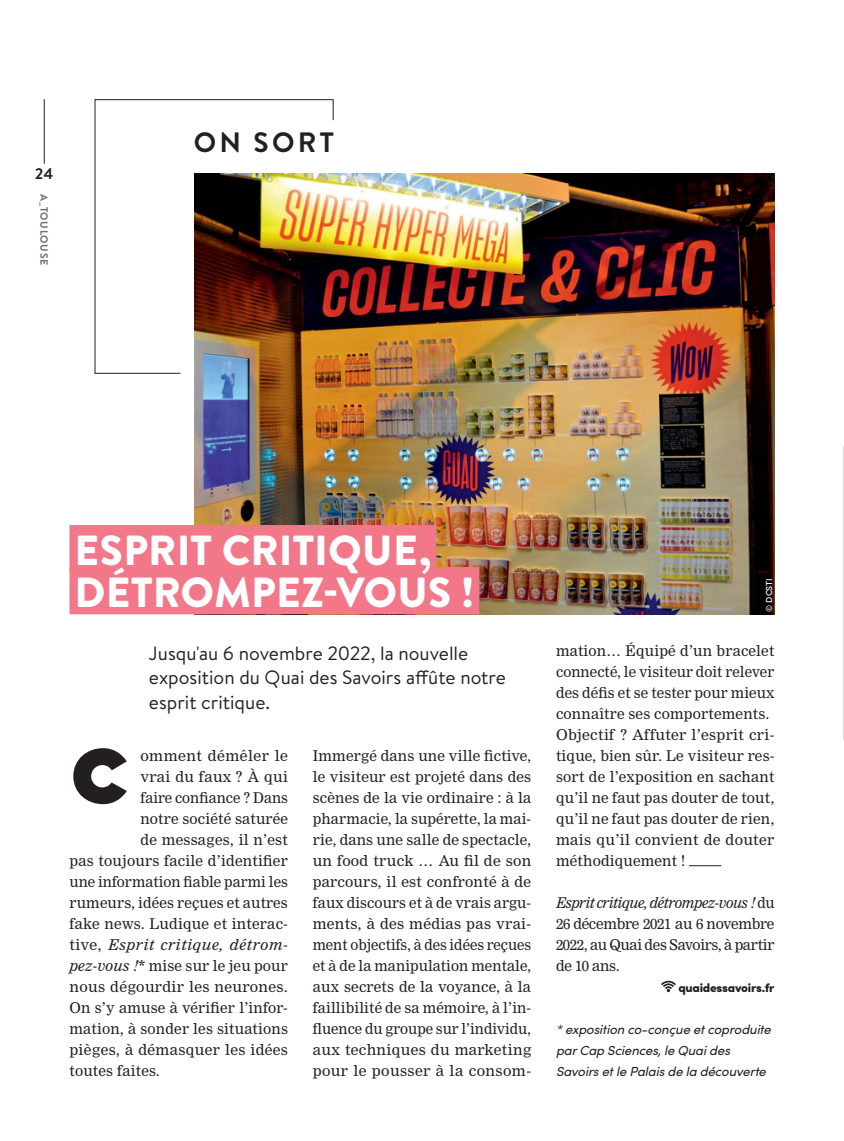
<style>
.page{position:relative;width:844px;height:1141px;background:#fff}
.page>*{position:absolute;margin:0;border:0;box-sizing:border-box;transform-origin:0 0}
.t1{font:900 115.15px "Sofia Pro";color:#231f20}
.t2{font:900 42px/42px "Brandon Grotesque";letter-spacing:.01em;color:#fff}
.t3{font:700 28px "Brandon Grotesque";letter-spacing:.12em;color:#231f20}
.t4{font:19.25px/24.5px "Brandon Text";color:#231f20}
.t5{font:700 15.75px "Brandon Grotesque";color:#231f20}
.t6{font:14.53px/21px "Nimrod MT Std";letter-spacing:.01em;color:#231f20;text-align:justify}
.t7{font:italic 14.53px "Nimrod MT Std";letter-spacing:.035em;color:#231f20}
.t8{font:14.53px "Nimrod MT Std";letter-spacing:.03em;color:#231f20}
.t9{font:italic 13.12px/21px "Sofia Pro";letter-spacing:-.01em;color:#231f20}
.t10{font:900 12.25px "Sofia Pro";letter-spacing:-.02em;color:#231f20}
.t11{font:700 10.5px "Brandon Grotesque";letter-spacing:.06em;color:#6d6e70}
.t12{font:500 8.75px "Sofia Pro";letter-spacing:-.01em;color:#fff}
.s1{font-style:normal}
.s2{font-style:italic}
</style>
<div class="page">
<svg style="left:94px;top:99px;width:240px;height:275px"></svg>
<img style="left:843px;top:446px;width:1px;height:294px">
<img style="left:195px;top:173px;width:579px;height:441px">
<hr style="left:689px;top:865px;width:32px;height:1px;background:#231f20">
<svg style="left:661px;top:981px;width:14px;height:11px"></svg>
<div style="left:69px;top:525px;width:367px;height:47px;background:#f27789"></div>
<div style="left:69px;top:567px;width:410px;height:47px;background:#f27789"></div>
<hr style="left:44px;top:99px;width:1px;height:65px;background:#231f20">
<p class="t5" style="left:35px;top:164px;width:20px">24</p>
<p class="t11" style="left:50px;top:194px;width:72px;rotate:90deg">A_TOULOUSE</p>
<h3 class="t3" style="left:194px;top:126px;width:142px">ON SORT</h3>
<h2 class="t2" style="left:74px;top:530px;width:401px">ESPRIT CRITIQUE,<br>DÉTROMPEZ-VOUS !</h2>
<h3 class="t4" style="left:149px;top:643px;width:358px">Jusqu'au 6 novembre 2022, la nouvelle exposition du Quai des Savoirs affûte notre esprit critique.</h3>
<h1 class="t1" style="left:69px;top:721px;width:62px">c</h1>
<p class="t8" style="left:140px;top:750px;width:149px">omment démêler le</p>
<p class="t6" style="left:140px;top:767px;width:149px">vrai du faux ? À qui</p>
<p class="t6" style="left:140px;top:788px;width:149px">faire confiance ? Dans</p>
<p class="t6" style="left:140px;top:809px;width:149px">notre société saturée</p>
<p class="t6" style="left:140px;top:830px;width:149px">de messages, il n’est</p>
<p class="t6" style="left:69px;top:851px;width:220px">pas toujours facile d’identifier</p>
<p class="t6" style="left:69px;top:872px;width:220px">une information fiable parmi les</p>
<p class="t6" style="left:69px;top:893px;width:220px">rumeurs, idées reçues et autres</p>
<p class="t6" style="left:69px;top:914px;width:220px">fake news. Ludique et interac-</p>
<p class="t7" style="left:69px;top:939px;width:220px"><span class="s1">tive,</span> Esprit critique, détrom-</p>
<p class="t6" style="left:69px;top:956px;width:220px"><span class="s2">pez-vous !</span>* mise sur le jeu pour</p>
<p class="t6" style="left:69px;top:977px;width:220px">nous dégourdir les neurones.</p>
<p class="t6" style="left:69px;top:998px;width:220px">On s’y amuse à vérifier l’infor-</p>
<p class="t6" style="left:69px;top:1019px;width:220px">mation, à sonder les situations</p>
<p class="t6" style="left:69px;top:1040px;width:220px">pièges, à démasquer les idées</p>
<p class="t6" style="left:69px;top:1061px;width:92px">toutes faites.</p>
<p class="t6" style="left:313px;top:746px;width:220px">Immergé dans une ville fictive, le visiteur est projeté dans des scènes de la vie ordinaire : à la pharmacie, la supérette, la mai&shy;rie, dans une salle de spectacle, un food truck … Au fil de son parcours, il est confronté à de faux discours et à de vrais argu&shy;ments, à des médias pas vrai&shy;ment objectifs, à des idées reçues et à de la manipulation mentale, aux secrets de la voyance, à la faillibilité de sa mémoire, à l’in&shy;fluence du groupe sur l’individu, aux techniques du marketing pour le pousser à la consom-</p>
<p class="t12" style="left:765px;top:612px;width:35px;rotate:-90deg">© DCSTI</p>
<p class="t6" style="left:556px;top:641px;width:220px;text-align:left">mation… Équipé d’un bracelet connecté, le visiteur doit relever des défis et se tester pour mieux connaître ses comportements.<br>Objectif ? Affuter l’esprit cri&shy;tique, bien sûr. Le visiteur res&shy;sort de l’exposition en sachant qu’il ne faut pas douter de tout, qu’il ne faut pas douter de rien, mais qu’il convient de douter méthodiquement !</p>
<p class="t6" style="left:556px;top:893px;width:220px"><span class="s2">Esprit critique, détrompez-vous !</span> du 26 décembre 2021 au 6 novembre 2022, au Quai des Savoirs, à partir de 10 ans.</p>
<p class="t10" style="left:678px;top:983px;width:98px">quaidessavoirs.fr</p>
<p class="t9" style="left:556px;top:1020px;width:216px">* exposition co-conçue et coproduite par Cap Sciences, le Quai des<br>Savoirs et le Palais de la découverte</p>
</div>
